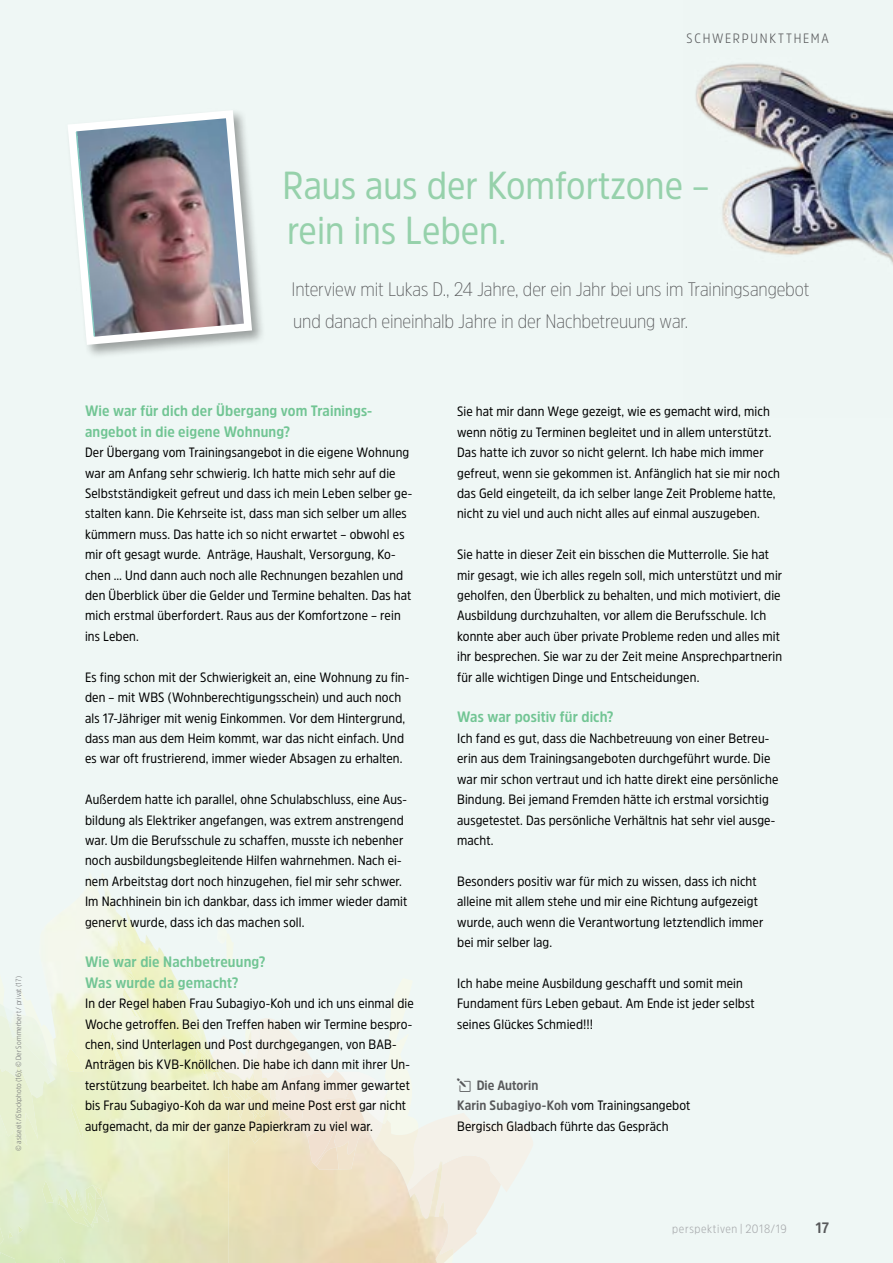
<style>
.page{position:relative;width:893px;height:1263px;background:#eff7f5}
.page>*{position:absolute;margin:0;border:0;box-sizing:border-box;transform-origin:0 0}
.t1{font:39px/45px "Amsi Pro Narw";color:#96d1ab}
.t2{font:200 19.5px/31.5px "Amsi Pro Narw";letter-spacing:-.01em;color:#58595b}
.t3{font:700 15px/20.4px "Amsi Pro Narw";letter-spacing:.01em;color:#72c594}
.t4{font:700 15px "Amsi Pro Narw";color:#58595b}
.t5{font:13.5px/20.4px "Amsi Pro Narw";letter-spacing:.01em;color:#000}
.t6{font:300 13.5px "Amsi Pro Narw";letter-spacing:.13em;color:#58595b}
.t7{font:300 12px "Amsi Pro Narw";letter-spacing:.05em;color:#a7a9ac}
.t8{font:300 7.5px "Amsi Pro Narw";letter-spacing:.025em;color:#6d6e71}
.s1{color:#58595b}
.s2{font-weight:700;color:#58595b}
</style>
<div class="page">
<img style="left:695px;top:63px;width:198px;height:201px">
<svg style="left:84px;top:933px;width:449px;height:330px"></svg>
<img style="left:0;top:914px;width:84px;height:349px">
<img style="left:225px;top:1098px;width:173px;height:165px">
<div style="left:66px;top:108px;width:201px;height:251px;background:#000;opacity:.35"></div>
<img style="left:66px;top:108px;width:190px;height:241px">
<p class="t8" style="left:13px;top:1151px;width:177px;rotate:-90deg">© asiseeit/iStockphoto (16); © Der Sommerbert / privat (17)</p>
<p class="t6" style="left:687px;top:28px;width:144px">SCHWERPUNKTTHEMA</p>
<h1 class="t1" style="left:283px;top:162px;width:428px">Raus aus der Komfortzone – rein ins Leben.</h1>
<h2 class="t2" style="left:292px;top:273px;width:519px">Interview mit Lukas D., 24 Jahre, der ein Jahr bei uns im Trainingsangebot und danach eineinhalb Jahre in der Nachbetreuung war.</h2>
<p class="t3" style="left:85px;top:400px;width:288px">Wie war für dich der Übergang vom Trainings&shy;angebot in die eigene Wohnung?</p>
<p class="t5" style="left:85px;top:442px;width:329px">Der Übergang vom Trainingsangebot in die eigene Wohnung war am Anfang sehr schwierig. Ich hatte mich sehr auf die Selbstständigkeit gefreut und dass ich mein Leben selber ge&shy;stalten kann. Die Kehrseite ist, dass man sich selber um alles kümmern muss. Das hatte ich so nicht erwartet – obwohl es mir oft gesagt wurde. Anträge, Haushalt, Versorgung, Ko&shy;chen … Und dann auch noch alle Rechnungen bezahlen und den Überblick über die Gelder und Termine behalten. Das hat mich erstmal überfordert. Raus aus der Komfortzone – rein ins Leben.</p>
<p class="t5" style="left:85px;top:666px;width:326px">Es fing schon mit der Schwierigkeit an, eine Wohnung zu fin&shy;den – mit WBS (Wohnberechtigungsschein) und auch noch als 17-Jähriger mit wenig Einkommen. Vor dem Hintergrund, dass man aus dem Heim kommt, war das nicht einfach. Und es war oft frustrierend, immer wieder Absagen zu erhalten.</p>
<p class="t5" style="left:85px;top:789px;width:324px">Außerdem hatte ich parallel, ohne Schulabschluss, eine Aus&shy;bildung als Elektriker angefangen, was extrem anstrengend war. Um die Berufsschule zu schaffen, musste ich nebenher noch ausbildungsbegleitende Hilfen wahrnehmen. Nach ei&shy;nem Arbeitstag dort noch hinzugehen, fiel mir sehr schwer.<br>Im Nachhinein bin ich dankbar, dass ich immer wieder damit genervt wurde, dass ich das machen soll.</p>
<p class="t3" style="left:85px;top:951px;width:182px">Wie war die Nachbetreuung?<br>Was wurde da gemacht?</p>
<p class="t5" style="left:85px;top:993px;width:330px">In der Regel haben Frau Subagiyo-Koh und ich uns einmal die Woche getroffen. Bei den Treffen haben wir Termine bespro&shy;chen, sind Unterlagen und Post durchgegangen, von BAB-Anträgen bis KVB-Knöllchen. Die habe ich dann mit ihrer Un&shy;terstützung bearbeitet. Ich habe am Anfang immer gewartet bis Frau Subagiyo-Koh da war und meine Post erst gar nicht aufgemacht, da mir der ganze Papierkram zu viel war.</p>
<p class="t5" style="left:457px;top:401px;width:324px">Sie hat mir dann Wege gezeigt, wie es gemacht wird, mich wenn nötig zu Terminen begleitet und in allem unterstützt.<br>Das hatte ich zuvor so nicht gelernt. Ich habe mich immer gefreut, wenn sie gekommen ist. Anfänglich hat sie mir noch das Geld eingeteilt, da ich selber lange Zeit Probleme hatte, nicht zu viel und auch nicht alles auf einmal auszugeben.</p>
<p class="t5" style="left:457px;top:544px;width:327px">Sie hatte in dieser Zeit ein bisschen die Mutterrolle. Sie hat mir gesagt, wie ich alles regeln soll, mich unterstützt und mir geholfen, den Überblick zu behalten, und mich motiviert, die Ausbildung durchzuhalten, vor allem die Berufsschule. Ich konnte aber auch über private Probleme reden und alles mit ihr besprechen. Sie war zu der Zeit meine Ansprechpartnerin für alle wichtigen Dinge und Entscheidungen.</p>
<p class="t3" style="left:457px;top:707px;width:158px">Was war positiv für dich?</p>
<p class="t5" style="left:457px;top:728px;width:323px">Ich fand es gut, dass die Nachbetreuung von einer Betreu&shy;erin aus dem Trainingsangeboten durchgeführt wurde. Die war mir schon vertraut und ich hatte direkt eine persönliche Bindung. Bei jemand Fremden hätte ich erstmal vorsichtig ausgetestet. Das persönliche Verhältnis hat sehr viel ausge&shy;macht.</p>
<p class="t5" style="left:457px;top:870px;width:308px">Besonders positiv war für mich zu wissen, dass ich nicht alleine mit allem stehe und mir eine Richtung aufgezeigt wurde, auch wenn die Verantwortung letztendlich immer bei mir selber lag.</p>
<p class="t5" style="left:457px;top:972px;width:299px">Ich habe meine Ausbildung geschafft und somit mein<br>Fundament fürs Leben gebaut. Am Ende ist jeder selbst seines Glückes Schmied!!!</p>
<p class="t5" style="left:457px;top:1075px;width:235px"><span class="s1">●</span> <span class="s2">Die Autorin<br>Karin Subagiyo-Koh</span> vom Trainingsangebot<br>Bergisch Gladbach führte das Gespräch</p>
<p class="t7" style="left:672px;top:1220px;width:116px">perspektiven | 2018/19</p>
<p class="t4" style="left:815px;top:1217px;width:15px">17</p>
</div>
